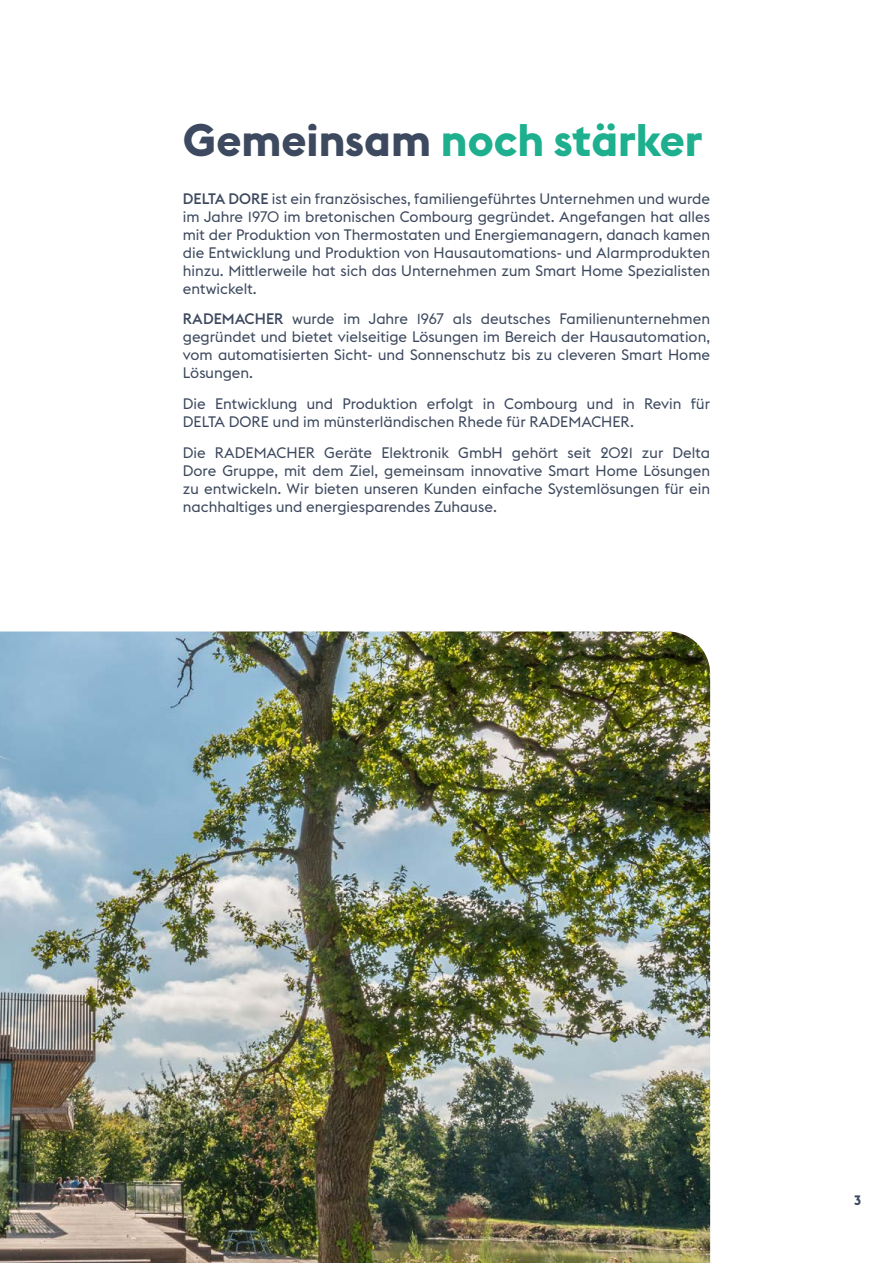
<style>
.page{position:relative;width:893px;height:1263px;background:#fff}
.page>*{position:absolute;margin:0;border:0;box-sizing:border-box;transform-origin:0 0}
.t1{font:700 45px "Euclid Flex";color:#1daf8e}
.t2{font:15px/18px "Euclid Flex";color:#3d495e;text-align:justify}
.t3{font:700 13.5px "Euclid Flex";color:#3d495e}
.s1{color:#3d495e}
.s2{font-weight:500}
</style>
<div class="page">
<img style="left:0;top:631px;width:710px;height:632px">
<h1 class="t1" style="left:183px;top:114px;width:521px"><span class="s1">Gemeinsam</span> noch stärker</h1>
<p class="t2" style="left:183px;top:189px;width:529px"><span class="s2">DELTA DORE</span> ist ein französisches, familiengeführtes Unternehmen und wurde im Jahre 1970 im bretonischen Combourg gegründet. Angefangen hat alles mit der Produktion von Thermostaten und Energiemanagern, danach kamen die Entwicklung und Produktion von Hausautomations- und Alarmprodukten hinzu. Mittlerweile hat sich das Unternehmen zum Smart Home Spezialisten entwickelt.</p>
<p class="t2" style="left:183px;top:310px;width:529px"><span class="s2">RADEMACHER</span> wurde im Jahre 1967 als deutsches Familienunternehmen gegründet und bietet vielseitige Lösungen im Bereich der Hausautomation, vom automatisierten Sicht- und Sonnenschutz bis zu cleveren Smart Home Lösungen.</p>
<p class="t2" style="left:183px;top:395px;width:529px">Die Entwicklung und Produktion erfolgt in Combourg und in Revin für<br>DELTA DORE und im münsterländischen Rhede für RADEMACHER.</p>
<p class="t2" style="left:183px;top:444px;width:529px">Die RADEMACHER Geräte Elektronik GmbH gehört seit 2021 zur Delta Dore Gruppe, mit dem Ziel, gemeinsam innovative Smart Home Lösungen zu entwickeln. Wir bieten unseren Kunden einfache Systemlösungen für ein nachhaltiges und energiesparendes Zuhause.</p>
<p class="t3" style="left:854px;top:1192px;width:9px">3</p>
</div>
